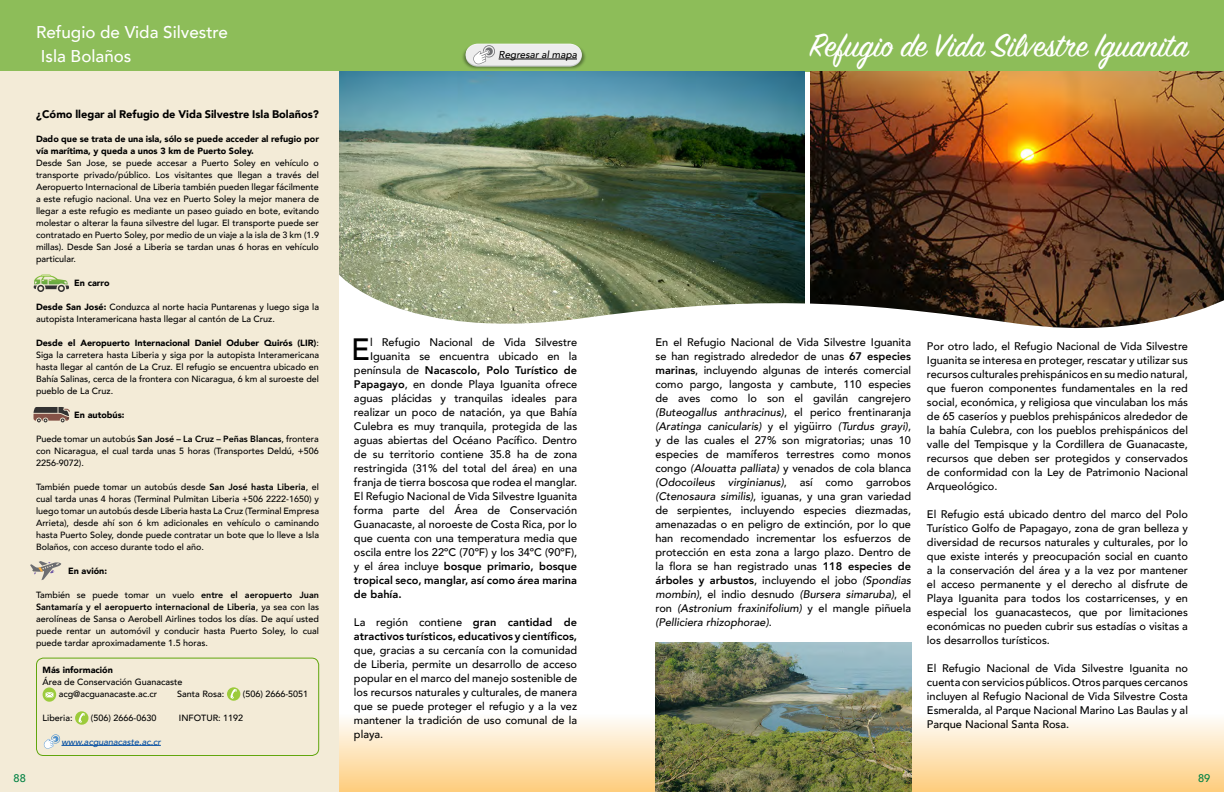
<style>
.page{position:relative;width:1224px;height:792px;background:#fff}
.page>*{position:absolute;margin:0;border:0;box-sizing:border-box;transform-origin:0 0}
.t1{font:36px "Sign Painter House Script";color:#fff}
.t2{font:500 30.8px "Avenir";color:#000}
.t3{font:500 17px/24px "Avenir";color:#fff}
.t4{font:500 11px/14px "Avenir";color:#000;text-align:justify}
.t5{font:800 11px/14px "Avenir";color:#000}
.t6{font:900 11px "Avenir";color:#000}
.t7{font:500 11px "Avenir";color:#008142}
.t8{font:italic 500 10px "Avenir";color:#000}
.t9{font:500 9px/12px "Avenir";color:#000;text-align:justify}
.t10{font:900 9px/12px "Avenir";color:#000}
.t11{font:italic 500 9px "Avenir";color:#034ea2}
.s1{font-weight:900}
.s2{font-weight:800}
.s3{font-weight:500}
.s4{font-style:italic}
</style>
<div class="page">
<div style="left:0;top:0;width:1224px;height:71px;background:#8dbd59"></div>
<div style="left:0;top:71px;width:339px;height:721px;background:#f3ebd7"></div>
<div style="left:36px;top:658px;width:283px;height:98px;border:1px solid #61a60e;border-radius:7px"></div>
<div style="left:339px;top:691px;width:885px;height:101px;background:linear-gradient(to bottom,#feffff,#fdce81)"></div>
<svg style="left:34px;top:275px;width:35px;height:17px"></svg>
<svg style="left:34px;top:407px;width:36px;height:15px"></svg>
<svg style="left:30px;top:561px;width:32px;height:19px"></svg>
<hr style="left:61px;top:745px;width:100px;height:1px;background:#034ea2">
<svg style="left:43px;top:687px;width:13px;height:15px"></svg>
<svg style="left:227px;top:687px;width:13px;height:14px"></svg>
<svg style="left:75px;top:711px;width:13px;height:14px"></svg>
<svg style="left:44px;top:734px;width:16px;height:15px"></svg>
<img style="left:339px;top:71px;width:466px;height:203px">
<img style="left:810px;top:71px;width:414px;height:203px">
<svg style="left:339px;top:274px;width:885px;height:55px"></svg>
<img style="left:656px;top:642px;width:255px;height:150px">
<img style="left:460px;top:43px;width:134px;height:34px">
<svg style="left:466px;top:44px;width:116px;height:23px;background:#d9dcd7"></svg>
<h3 class="t3" style="left:36px;top:20px;width:194px">Refugio de Vida Silvestre<br>Isla Bolaños</h3>
<h1 class="t1" style="left:810px;top:23px;width:380px">Refugio de Vida Silvestre Iguanita</h1>
<p class="t8" style="left:499px;top:49px;width:80px">Regresar al mapa</p>
<p class="t6" style="left:36px;top:105px;width:284px">¿Cómo llegar al Refugio de Vida Silvestre Isla Bolaños?</p>
<p class="t10" style="left:36px;top:133px;width:285px">Dado que se trata de una isla, sólo se puede acceder al refugio por vía marítima, y queda a unos 3 km de Puerto Soley.</p>
<p class="t9" style="left:36px;top:157px;width:285px">Desde San Jose, se puede accesar a Puerto Soley en vehículo o transporte privado/público. Los visitantes que llegan a través del Aeropuerto Internacional de Liberia también pueden llegar fácilmente a este refugio nacional. Una vez en Puerto Soley la mejor manera de llegar a este refugio es mediante un paseo guiado en bote, evitando molestar o alterar la fauna silvestre del lugar. El transporte puede ser contratado en Puerto Soley, por medio de un viaje a la isla de 3 km (1.9 millas). Desde San José a Liberia se tardan unas 6 horas en vehículo particular.</p>
<p class="t10" style="left:74px;top:277px;width:37px">En carro</p>
<p class="t9" style="left:36px;top:301px;width:285px"><span class="s1">Desde San José:</span> Conduzca al norte hacia Puntarenas y luego siga la autopista Interamericana hasta llegar al cantón de La Cruz.</p>
<p class="t9" style="left:36px;top:337px;width:285px"><span class="s1">Desde el Aeropuerto Internacional Daniel Oduber Quirós (LIR)</span>:<br>Siga la carretera hasta Liberia y siga por la autopista Interamericana hasta llegar al cantón de La Cruz. El refugio se encuentra ubicado en Bahía Salinas, cerca de la frontera con Nicaragua, 6 km al suroeste del pueblo de La Cruz.</p>
<p class="t10" style="left:74px;top:409px;width:52px">En autobús:</p>
<p class="t9" style="left:36px;top:433px;width:285px">Puede tomar un autobús <span class="s2">San José – La Cruz – Peñas Blancas</span>, frontera con Nicaragua, el cual tarda unas 5 horas (Transportes Deldú, +506<br>2256-9072).</p>
<p class="t9" style="left:36px;top:481px;width:285px">También puede tomar un autobús desde <span class="s2">San José hasta Liberia</span>, el cual tarda unas 4 horas (Terminal Pulmitan Liberia +506 2222-1650) y luego tomar un autobús desde Liberia hasta La Cruz (Terminal Empresa Arrieta), desde ahí son 6 km adicionales en vehículo o caminando hasta Puerto Soley, donde puede contratar un bote que lo lleve a Isla Bolaños, con acceso durante todo el año.</p>
<p class="t10" style="left:68px;top:565px;width:40px">En avión:</p>
<p class="t9" style="left:36px;top:589px;width:285px">También se puede tomar un vuelo <span class="s2">entre el aeropuerto Juan Santamaría y el aeropuerto internacional de Liberia</span>, ya sea con las aerolíneas de Sansa o Aerobell Airlines todos los días. De aquí usted puede rentar un automóvil y conducir hasta Puerto Soley, lo cual puede tardar aproximadamente 1.5 horas.</p>
<p class="t10" style="left:43px;top:663px;width:72px">Más información</p>
<p class="t9" style="left:59px;top:675px;width:125px;text-indent:-16px">Área de Conservación Guanacaste acg@acguanacaste.ac.cr</p>
<p class="t9" style="left:177px;top:687px;width:49px">Santa Rosa:</p>
<p class="t9" style="left:243px;top:687px;width:67px">(506) 2666-5051</p>
<p class="t9" style="left:43px;top:711px;width:31px">Liberia:</p>
<p class="t9" style="left:91px;top:711px;width:67px">(506) 2666-0630</p>
<p class="t9" style="left:179px;top:711px;width:66px">INFOTUR: 1192</p>
<p class="t11" style="left:61px;top:736px;width:101px">www.acguanacaste.ac.cr</p>
<h2 class="t2" style="left:351px;top:323px;width:20px">E</h2>
<p class="t4" style="left:370px;top:335px;width:209px">l Refugio Nacional de Vida Silvestre</p>
<p class="t4" style="left:370px;top:349px;width:209px">Iguanita se encuentra ubicado en la</p>
<p class="t5" style="left:354px;top:363px;width:225px"><span class="s3">península de</span> Nacascolo, Polo Turístico de</p>
<p class="t4" style="left:354px;top:377px;width:225px"><span class="s2">Papagayo</span>, en donde Playa Iguanita ofrece</p>
<p class="t4" style="left:354px;top:391px;width:225px">aguas plácidas y tranquilas ideales para</p>
<p class="t4" style="left:354px;top:405px;width:225px">realizar un poco de natación, ya que Bahía</p>
<p class="t4" style="left:354px;top:419px;width:225px">Culebra es muy tranquila, protegida de las</p>
<p class="t4" style="left:354px;top:433px;width:225px">aguas abiertas del Océano Pacífico. Dentro</p>
<p class="t4" style="left:354px;top:447px;width:225px">de su territorio contiene 35.8 ha de zona</p>
<p class="t4" style="left:354px;top:461px;width:225px">restringida (31% del total del área) en una</p>
<p class="t4" style="left:354px;top:475px;width:225px">franja de tierra boscosa que rodea el manglar.</p>
<p class="t4" style="left:354px;top:489px;width:225px">El Refugio Nacional de Vida Silvestre Iguanita</p>
<p class="t4" style="left:354px;top:503px;width:225px">forma parte del Área de Conservación</p>
<p class="t4" style="left:354px;top:517px;width:225px">Guanacaste, al noroeste de Costa Rica, por lo</p>
<p class="t4" style="left:354px;top:531px;width:225px">que cuenta con una temperatura media que</p>
<p class="t4" style="left:354px;top:545px;width:225px">oscila entre los 22ºC (70ºF) y los 34ºC (90ºF),</p>
<p class="t5" style="left:354px;top:559px;width:225px"><span class="s3">y el área incluye</span> bosque primario, bosque</p>
<p class="t5" style="left:354px;top:573px;width:225px">tropical seco, manglar, así como área marina</p>
<p class="t5" style="left:354px;top:587px;width:49px">de bahía.</p>
<p class="t5" style="left:354px;top:615px;width:225px"><span class="s3">La región contiene</span> gran cantidad de atractivos turísticos, educativos y científicos,</p>
<p class="t4" style="left:354px;top:643px;width:225px">que, gracias a su cercanía con la comunidad de Liberia, permite un desarrollo de acceso popular en el marco del manejo sostenible de los recursos naturales y culturales, de manera que se puede proteger el refugio y a la vez mantener la tradición de uso comunal de la playa.</p>
<p class="t4" style="left:655px;top:335px;width:257px">En el Refugio Nacional de Vida Silvestre Iguanita se han registrado alrededor de unas <span class="s2">67 especies marinas</span>, incluyendo algunas de interés comercial como pargo, langosta y cambute, 110 especies de aves como lo son el gavilán cangrejero <span class="s4">(Buteogallus anthracinus)</span>, el perico frentinaranja <span class="s4">(Aratinga canicularis)</span> y el yigüirro <span class="s4">(Turdus grayi)</span>, y de las cuales el 27% son migratorias; unas 10 especies de mamíferos terrestres como monos congo <span class="s4">(Alouatta palliata)</span> y venados de cola blanca <span class="s4">(Odocoileus virginianus)</span>, así como garrobos <span class="s4">(Ctenosaura similis)</span>, iguanas, y una gran variedad de serpientes, incluyendo especies diezmadas, amenazadas o en peligro de extinción, por lo que han recomendado incrementar los esfuerzos de protección en esta zona a largo plazo. Dentro de la flora se han registrado unas <span class="s2">118 especies de árboles y arbustos</span>, incluyendo el jobo <span class="s4">(Spondias mombin)</span>, el indio desnudo <span class="s4">(Bursera simaruba)</span>, el ron <span class="s4">(Astronium fraxinifolium)</span> y el mangle piñuela <span class="s4">(Pelliciera rhizophorae)</span>.</p>
<p class="t4" style="left:927px;top:339px;width:263px">Por otro lado, el Refugio Nacional de Vida Silvestre Iguanita se interesa en proteger, rescatar y utilizar sus recursos culturales prehispánicos en su medio natural, que fueron componentes fundamentales en la red social, económica, y religiosa que vinculaban los más de 65 caseríos y pueblos prehispánicos alrededor de la bahía Culebra, con los pueblos prehispánicos del valle del Tempisque y la Cordillera de Guanacaste, recursos que deben ser protegidos y conservados de conformidad con la Ley de Patrimonio Nacional Arqueológico.</p>
<p class="t4" style="left:927px;top:507px;width:263px">El Refugio está ubicado dentro del marco del Polo Turístico Golfo de Papagayo, zona de gran belleza y diversidad de recursos naturales y culturales, por lo que existe interés y preocupación social en cuanto a la conservación del área y a la vez por mantener el acceso permanente y el derecho al disfrute de Playa Iguanita para todos los costarricenses, y en especial los guanacastecos, que por limitaciones económicas no pueden cubrir sus estadías o visitas a los desarrollos turísticos.</p>
<p class="t4" style="left:927px;top:661px;width:263px">El Refugio Nacional de Vida Silvestre Iguanita no cuenta con servicios públicos. Otros parques cercanos incluyen al Refugio Nacional de Vida Silvestre Costa Esmeralda, al Parque Nacional Marino Las Baulas y al Parque Nacional Santa Rosa.</p>
<p class="t7" style="left:14px;top:769px;width:14px">88</p>
<p class="t7" style="left:1198px;top:769px;width:14px">89</p>
</div>
